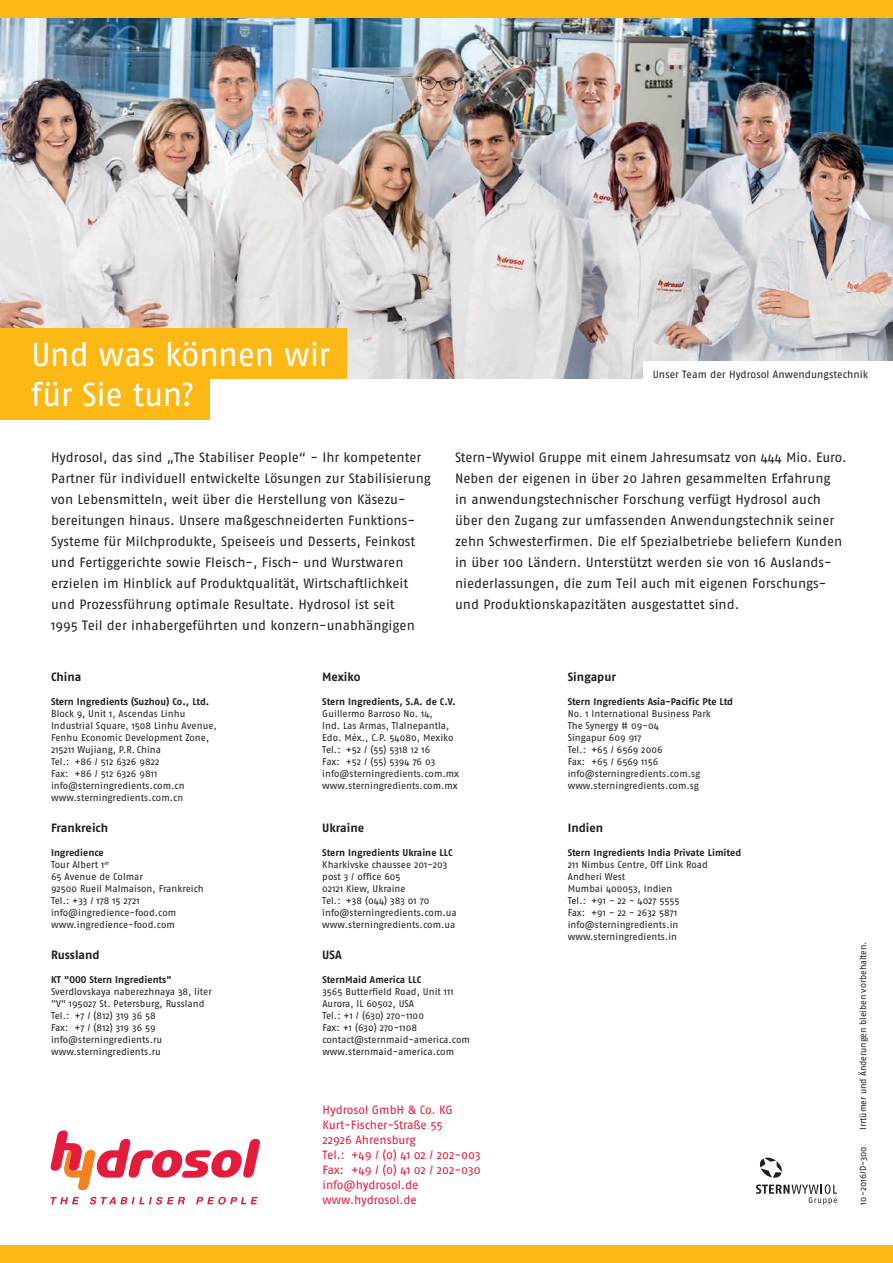
<style>
.page{position:relative;width:893px;height:1263px;background:#fff}
.page>*{position:absolute;margin:0;border:0;box-sizing:border-box;transform-origin:0 0}
.t1{font:33.15px/39.8px "Fago Pro";letter-spacing:-.02em;color:#fff}
.t2{font:13.5px/21px "Fago No";color:#231f20}
.t3{font:12px/15px "Fago No";letter-spacing:-.005em;color:#e41c3b}
.t4{font:700 12px "Fago No";color:#231f20}
.t5{font:10.5px "Fago No";color:#231f20}
.t6{font:9.75px/12px "Fago No";color:#231f20}
.t7{font:700 9.75px "Fago Pro";color:#231f20}
.t8{font:9px "Fago Pro";letter-spacing:-.01em;color:#231f20}
.t9{font:9px "Fago No";color:#231f20}
</style>
<div class="page">
<svg style="left:756px;top:1184px;width:81px;height:20px"></svg>
<svg style="left:760px;top:1157px;width:22px;height:21px"></svg>
<svg style="left:50px;top:1197px;width:29px;height:7px"></svg>
<svg style="left:90px;top:1197px;width:95px;height:7px"></svg>
<svg style="left:196px;top:1197px;width:62px;height:7px"></svg>
<svg style="left:50px;top:1130px;width:210px;height:60px"></svg>
<img style="left:0;top:17px;width:892px;height:361px">
<div style="left:0;top:1246px;width:893px;height:17px;background:#fcb814"></div>
<div style="left:0;top:0;width:893px;height:17px;background:#fcb814"></div>
<div style="left:643px;top:361px;width:250px;height:35px;background:#fff"></div>
<div style="left:0;top:328px;width:347px;height:51px;background:#fcb814"></div>
<div style="left:0;top:369px;width:210px;height:50px;background:#fcb814"></div>
<img style="left:892px;top:17px;width:1px;height:344px">
<h1 class="t1" style="left:31px;top:335px;width:301px">Und was können wir für Sie tun?</h1>
<p class="t2" style="left:51px;top:447px;width:381px">Hydrosol, das sind „The Stabiliser People“ - Ihr kompetenter Partner für individuell entwickelte Lösungen zur Stabilisierung von Lebensmitteln, weit über die Herstellung von Käsezu&shy;bereitungen hinaus. Unsere maßgeschneiderten Funktions-Systeme für Milchprodukte, Speiseeis und Desserts, Feinkost und Fertiggerichte sowie Fleisch-, Fisch- und Wurstwaren erzielen im Hinblick auf Produktqualität, Wirtschaftlichkeit und Prozessführung optimale Resultate. Hydrosol ist seit<br>1995 Teil der inhabergeführten und konzern-unabhängigen</p>
<p class="t5" style="left:653px;top:368px;width:217px">Unser Team der Hydrosol Anwendungstechnik</p>
<p class="t2" style="left:455px;top:447px;width:393px">Stern-Wywiol Gruppe mit einem Jahresumsatz von 444 Mio. Euro.<br>Neben der eigenen in über 20 Jahren gesammelten Erfahrung<br>in anwendungstechnischer Forschung verfügt Hydrosol auch über den Zugang zur umfassenden Anwendungstechnik seiner zehn Schwesterfirmen. Die elf Spezialbetriebe beliefern Kunden in über 100 Ländern. Unterstützt werden sie von 16 Auslands&shy;niederlassungen, die zum Teil auch mit eigenen Forschungs&shy;und Produktionskapazitäten ausgestattet sind.</p>
<p class="t4" style="left:51px;top:670px;width:32px">China</p>
<p class="t7" style="left:51px;top:696px;width:160px">Stern Ingredients (Suzhou) Co., Ltd.</p>
<p class="t6" style="left:51px;top:708px;width:167px">Block 9, Unit 1, Ascendas Linhu<br>Industrial Square, 1508 Linhu Avenue,<br>Fenhu Economic Development Zone,<br>215211 Wujiang, P.R. China<br>Tel.: +86 / 512 6326 9822<br>Fax: +86 / 512 6326 9811 info@sterningredients.com.cn www.sterningredients.com.cn</p>
<p class="t4" style="left:51px;top:821px;width:59px">Frankreich</p>
<p class="t7" style="left:51px;top:847px;width:54px">Ingredience</p>
<p class="t6" style="left:51px;top:859px;width:154px">Tour Albert 1<sup>er<br></sup>65 Avenue de Colmar<br>92500 Rueil Malmaison, Frankreich<br>Tel.: +33 / 178 15 2721 info@ingredience-food.com www.ingredience-food.com</p>
<p class="t4" style="left:51px;top:948px;width:50px">Russland</p>
<p class="t7" style="left:51px;top:974px;width:122px">KT "OOO Stern Ingredients"</p>
<p class="t6" style="left:51px;top:986px;width:162px">Sverdlovskaya naberezhnaya 38, liter "V" 195027 St. Petersburg, Russland<br>Tel.: +7 / (812) 319 36 58<br>Fax: +7 / (812) 319 36 59 info@sterningredients.ru www.sterningredients.ru</p>
<p class="t4" style="left:322px;top:670px;width:40px">Mexiko</p>
<p class="t7" style="left:322px;top:696px;width:135px">Stern Ingredients, S.A. de C.V.</p>
<p class="t6" style="left:322px;top:708px;width:138px">Guillermo Barroso No. 14,<br>Ind. Las Armas, Tlalnepantla,<br>Edo. Méx., C.P. 54080, Mexiko<br>Tel.: +52 / (55) 5318 12 16<br>Fax: +52 / (55) 5394 76 03 info@sterningredients.com.mx www.sterningredients.com.mx</p>
<p class="t4" style="left:322px;top:821px;width:43px">Ukraine</p>
<p class="t7" style="left:322px;top:847px;width:132px">Stern Ingredients Ukraine LLC</p>
<p class="t6" style="left:322px;top:859px;width:136px">Kharkivske chaussee 201-203 post 3 / office 605<br>02121 Kiew, Ukraine<br>Tel.: +38 (044) 383 01 70 info@sterningredients.com.ua www.sterningredients.com.ua</p>
<p class="t4" style="left:322px;top:948px;width:21px">USA</p>
<p class="t7" style="left:322px;top:974px;width:100px">SternMaid America LLC</p>
<p class="t6" style="left:322px;top:986px;width:149px">3565 Butterfield Road, Unit 111<br>Aurora, IL 60502, USA<br>Tel.: +1 / (630) 270-1100<br>Fax: +1 (630) 270-1108 contact@sternmaid-america.com www.sternmaid-america.com</p>
<p class="t3" style="left:323px;top:1102px;width:160px">Hydrosol GmbH &amp; Co. KG<br>Kurt-Fischer-Straße 55<br>22926 Ahrensburg<br>Tel.: +49 / (0) 41 02 / 202-003<br>Fax: +49 / (0) 41 02 / 202-030 info@hydrosol.de www.hydrosol.de</p>
<p class="t4" style="left:568px;top:670px;width:50px">Singapur</p>
<p class="t7" style="left:568px;top:696px;width:167px">Stern Ingredients Asia-Pacific Pte Ltd</p>
<p class="t6" style="left:568px;top:708px;width:145px">No. 1 International Business Park<br>The Synergy # 09-04<br>Singapur 609 917<br>Tel.: +65 / 6569 2006<br>Fax: +65 / 6569 1156 info@sterningredients.com.sg www.sterningredients.com.sg</p>
<p class="t4" style="left:568px;top:821px;width:37px">Indien</p>
<p class="t7" style="left:568px;top:847px;width:175px">Stern Ingredients India Private Limited</p>
<p class="t6" style="left:568px;top:859px;width:142px">211 Nimbus Centre, Off Link Road<br>Andheri West<br>Mumbai 400053, Indien<br>Tel.: +91 - 22 - 4027 5555<br>Fax: +91 - 22 - 2632 5871 info@sterningredients.in www.sterningredients.in</p>
<p class="t8" style="left:858px;top:1129px;width:189px;rotate:-90deg">Irrtümer und Änderungen bleiben vorbehalten.</p>
<p class="t9" style="left:858px;top:1204px;width:59px;rotate:-90deg">10-2016/D-300</p>
</div>
